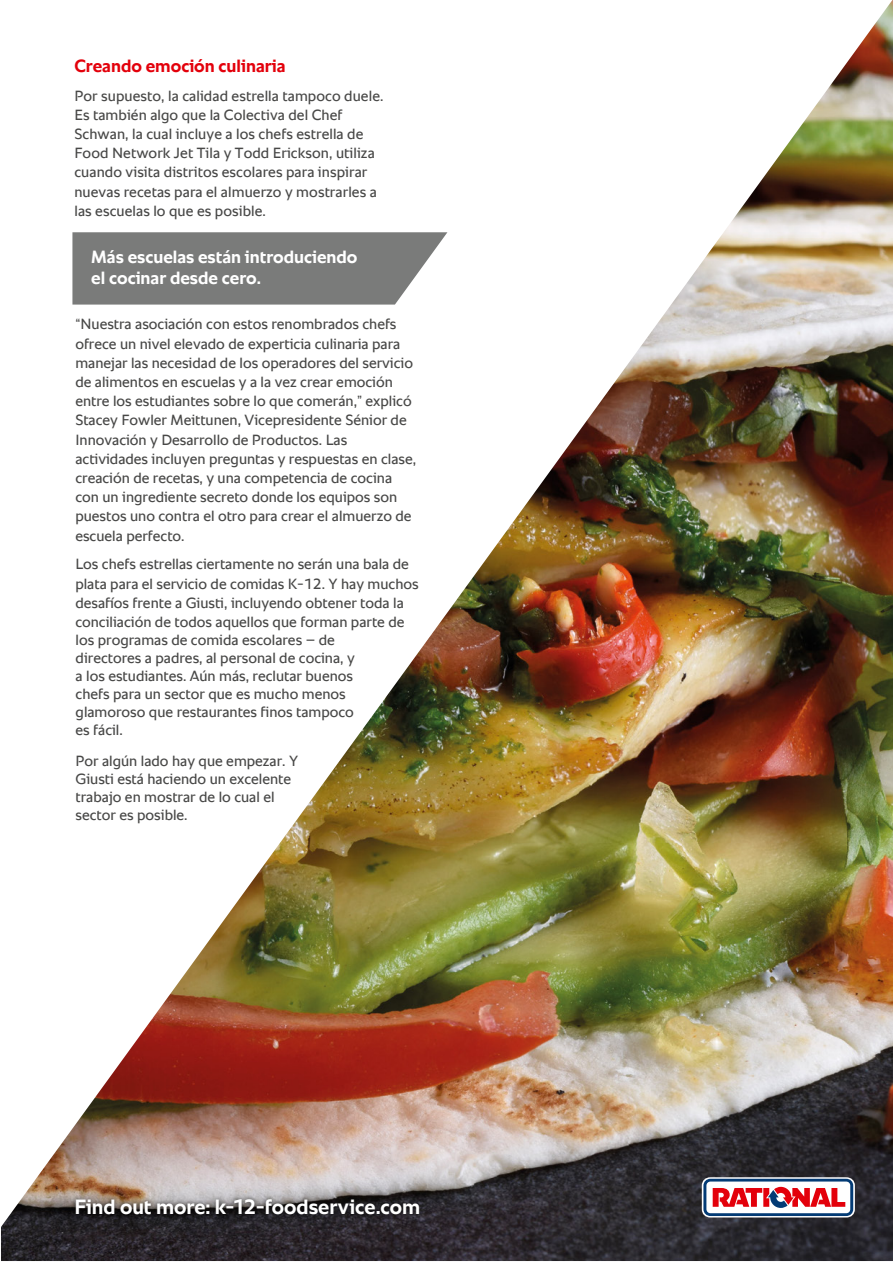
<style>
.page{position:relative;width:893px;height:1263px;background:#fff}
.page>*{position:absolute;margin:0;border:0;box-sizing:border-box;transform-origin:0 0}
.t1{font:700 21px "RATIONAL Sans TT";color:#fff}
.t2{font:700 18px/21px "RATIONAL Sans TT";color:#fff}
.t3{font:700 18px "RATIONAL Sans TT";color:#e3000b}
.t4{font:15px/19.2px "RATIONAL Sans TT";color:#484847}
</style>
<div class="page">
<img style="left:1px;top:0;width:892px;height:1261px">
<svg style="left:72px;top:232px;width:375px;height:73px;background:#848584"></svg>
<div style="left:71px;top:1195px;width:352px;height:23px;background:#000;opacity:.75"></div>
<svg style="left:702px;top:1177px;width:153px;height:40px"></svg>
<svg style="left:703px;top:1179px;width:150px;height:37px"></svg>
<p class="t3" style="left:74px;top:53px;width:213px">Creando emoción culinaria</p>
<p class="t4" style="left:74px;top:86px;width:311px">Por supuesto, la calidad estrella tampoco duele.<br>Es también algo que la Colectiva del Chef Schwan, la cual incluye a los chefs estrella de Food Network Jet Tila y Todd Erickson, utiliza cuando visita distritos escolares para inspirar nuevas recetas para el almuerzo y mostrarles a las escuelas lo que es posible.</p>
<p class="t2" style="left:91px;top:246px;width:268px">Más escuelas están introduciendo el cocinar desde cero.</p>
<p class="t4" style="left:75px;top:315px;width:342px">“Nuestra asociación con estos renombrados chefs ofrece un nivel elevado de experticia culinaria para manejar las necesidad de los operadores del servicio de alimentos en escuelas y a la vez crear emoción entre los estudiantes sobre lo que comerán,” explicó Stacey Fowler Meittunen, Vicepresidente Sénior de Innovación y Desarrollo de Productos. Las actividades incluyen preguntas y respuestas en clase, creación de recetas, y una competencia de cocina con un ingrediente secreto donde los equipos son puestos uno contra el otro para crear el almuerzo de escuela perfecto.</p>
<p class="t4" style="left:75px;top:555px;width:345px">Los chefs estrellas ciertamente no serán una bala de plata para el servicio de comidas K-12. Y hay muchos desafíos frente a Giusti, incluyendo obtener toda la conciliación de todos aquellos que forman parte de</p>
<p class="t4" style="left:76px;top:631px;width:281px;line-height:18px">los programas de comida escolares – de directores a padres, al personal de cocina, y a los estudiantes. Aún más, reclutar buenos chefs para un sector que es mucho menos glamoroso que restaurantes finos tampoco es fácil.</p>
<p class="t4" style="left:76px;top:752px;width:224px;line-height:18px">Por algún lado hay que empezar. Y<br>Giusti está haciendo un excelente trabajo en mostrar de lo cual el sector es posible.</p>
<h1 class="t1" style="left:74px;top:1191px;width:347px">Find out more: k-12-foodservice.com</h1>
</div>
